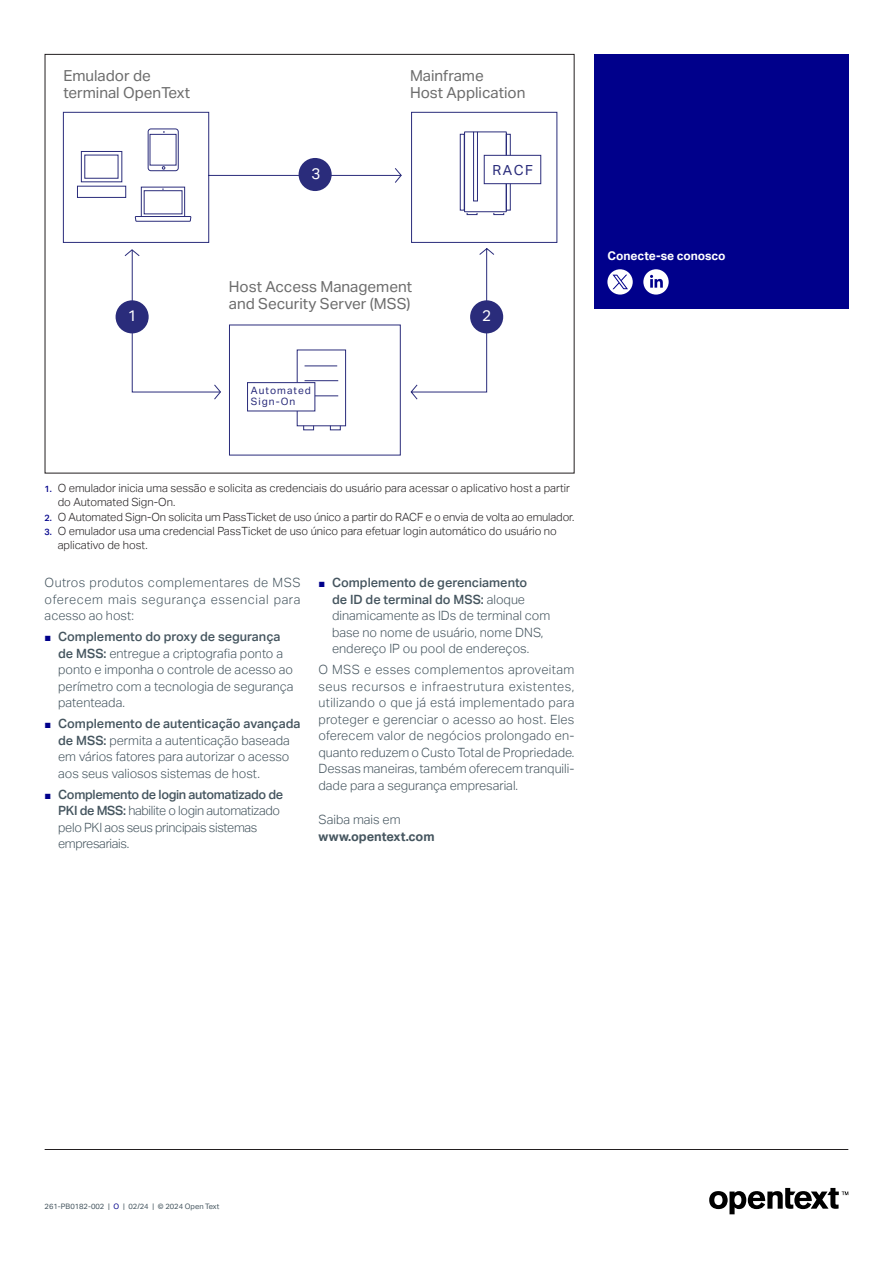
<style>
.page{position:relative;width:893px;height:1263px;background:#fff}
.page>*{position:absolute;margin:0;border:0;box-sizing:border-box;transform-origin:0 0}
.t1{font:15.3px/17.2px "Aktiv Grotesk";color:#6d6d6d}
.t2{font:15.3px "Aktiv Grotesk";color:#fff}
.t3{font:13.95px "Aktiv Grotesk";color:#2a2c7b}
.body_8_5_11-grey{font:300 12.75px/16.5px "Aktiv Grotesk";color:#45555f}
.body_8_5_11-grey-2{font:300 12.75px/16.5px "Aktiv Grotesk";letter-spacing:-.025em;color:#45555f}
.body_8_5_11-grey-3{font:700 12.75px "Aktiv Grotesk";color:#45555f}
.subhead_9_12_medium{font:300 12.75px "Aktiv Grotesk";color:#45555f}
.Contact_8_9_5-regular_white{font:700 12px "Aktiv Grotesk";color:#fff}
.t4{font:300 11.25px/14.2px "Aktiv Grotesk";color:#231f20}
.t5{font:10.2px/10.2px "Aktiv Grotesk";letter-spacing:.1em;color:#2a2c7b}
.t6{font:500 9px "Aktiv Grotesk";color:#00008b}
.mousetype-legal_5_7-grey{font:7.5px "Aktiv Grotesk";color:#45555f}
.s1{font-weight:500;font-size:9px;color:#00008b}
.s2{font-family:"Arial";font-weight:400;font-size:11.25px;color:#00008b}
.s3{font-weight:500}
.s4{color:#00008b}
</style>
<div class="page">
<hr style="left:45px;top:1149px;width:803px;height:1px;background:#231f20">
<div style="left:594px;top:54px;width:254px;height:254px;background:#00008b"></div>
<svg style="left:607px;top:269px;width:26px;height:26px"></svg>
<svg style="left:612px;top:275px;width:16px;height:14px"></svg>
<div style="left:643px;top:269px;width:26px;height:26px;background:#fff;border-radius:50%"></div>
<svg style="left:650px;top:275px;width:13px;height:13px"></svg>
<svg style="left:63px;top:112px;width:494px;height:344px"></svg>
<div style="left:299px;top:158px;width:33px;height:33px;background:#2a2c7b;border-radius:50%"></div>
<svg style="left:303px;top:131px;width:208px;height:299px"></svg>
<div style="left:484px;top:155px;width:57px;height:29px;background:#fff;border:1px solid #2a2c7b"></div>
<div style="left:247px;top:382px;width:68px;height:29px;background:#fff;border:1px solid #2a2c7b"></div>
<svg style="left:77px;top:128px;width:115px;height:94px"></svg>
<svg style="left:709px;top:1188px;width:139px;height:26px"></svg>
<p class="t1" style="left:63px;top:68px;width:128px">Emulador de terminal OpenText</p>
<p class="t1" style="left:410px;top:68px;width:117px">Mainframe<br>Host Application</p>
<p class="t2" style="left:311px;top:167px;width:11px">3</p>
<p class="t3" style="left:493px;top:164px;width:42px">RACF</p>
<p class="t1" style="left:229px;top:279px;width:185px">Host Access Management and Security Server (MSS)</p>
<p class="t2" style="left:128px;top:310px;width:11px">1</p>
<p class="t2" style="left:482px;top:310px;width:11px">2</p>
<p class="t5" style="left:251px;top:387px;width:62px">Automated<br>Sign-On</p>
<p class="t6" style="left:45px;top:484px;width:9px">1.</p>
<p class="t4" style="left:58px;top:481px;width:514px">O emulador inicia uma sessão e solicita as credenciais do usuário para acessar o aplicativo host a partir do Automated Sign-On.</p>
<p class="t4" style="left:45px;top:509px;width:531px"><span class="s1">2.</span> O Automated Sign-On solicita um PassTicket de uso único a partir do RACF e o envia de volta ao emulador.</p>
<p class="t4" style="left:58px;top:524px;width:501px;text-indent:-13px"><span class="s1">3.</span> O emulador usa uma credencial PassTicket de uso único para efetuar login automático do usuário no aplicativo de host.</p>
<p class="body_8_5_11-grey" style="left:45px;top:574px;width:257px;text-align:justify">Outros produtos complementares de MSS oferecem mais segurança essencial para acesso ao host:</p>
<p class="body_8_5_11-grey" style="left:58px;top:628px;width:237px;text-indent:-13px"><span class="s2">■</span> <span class="s3">Complemento do proxy de segurança de MSS:</span> entregue a criptografia ponto a ponto e imponha o controle de acesso ao perímetro com a tecnologia de segurança patenteada.</p>
<p class="body_8_5_11-grey" style="left:58px;top:715px;width:244px;text-indent:-13px"><span class="s2">■</span> <span class="s3">Complemento de autenticação avançada de MSS:</span> permita a autenticação baseada em vários fatores para autorizar o acesso aos seus valiosos sistemas de host.</p>
<p class="body_8_5_11-grey-2" style="left:58px;top:786px;width:227px;text-indent:-13px"><span class="s2">■</span> <span class="s3">Complemento de login automatizado de PKI de MSS:</span> habilite o login automatizado pelo PKI aos seus principais sistemas empresariais.</p>
<p class="body_8_5_11-grey" style="left:332px;top:574px;width:220px;text-indent:-14px"><span class="s2">■</span> <span class="s3">Complemento de gerenciamento<br>de ID de terminal do MSS:</span> aloque dinamicamente as IDs de terminal com base no nome de usuário, nome DNS, endereço IP ou pool de endereços.</p>
<p class="body_8_5_11-grey" style="left:319px;top:661px;width:257px;text-align:justify">O MSS e esses complementos aproveitam seus recursos e infraestrutura existentes, utilizando o que já está implementado para proteger e gerenciar o acesso ao host. Eles oferecem valor de negócios prolongado en&shy;quanto reduzem o Custo Total de Propriedade.<br>Dessas maneiras, também oferecem tranquili&shy;dade para a segurança empresarial.</p>
<p class="subhead_9_12_medium" style="left:319px;top:812px;width:84px">Saiba mais em</p>
<p class="body_8_5_11-grey-3" style="left:319px;top:829px;width:118px">www.opentext.com</p>
<p class="Contact_8_9_5-regular_white" style="left:607px;top:249px;width:120px">Conecte-se conosco</p>
<p class="mousetype-legal_5_7-grey" style="left:45px;top:1202px;width:176px">261-PB0182-002 | <span class="s4">O</span> | 02/24 | © 2024 Open Text</p>
</div>
